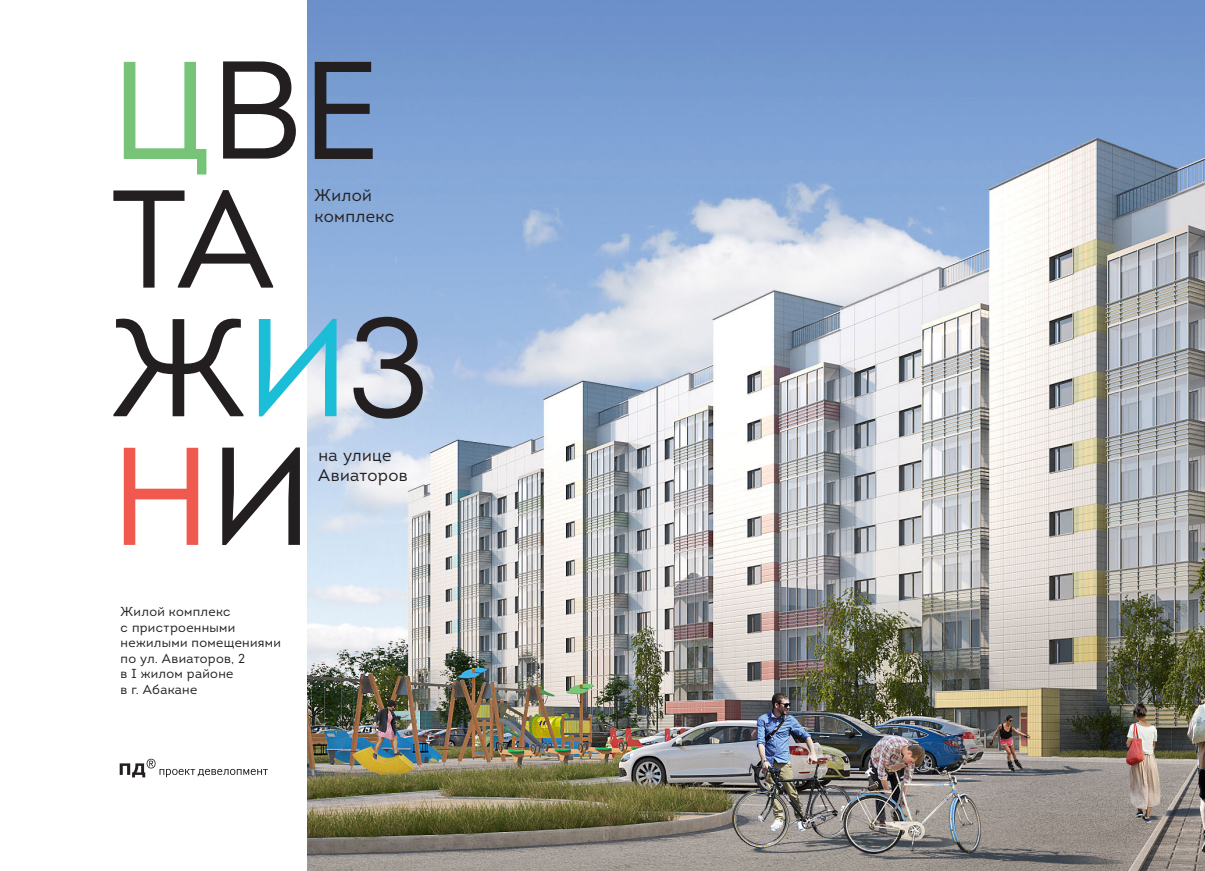
<style>
.page{position:relative;width:1205px;height:871px;background:#fff}
.page>*{position:absolute;margin:0;border:0;box-sizing:border-box;transform-origin:0 0}
.t1{font:138.6px/128.5px "Intro";color:#231f20}
.t2{font:16.9px/20.3px "Intro";letter-spacing:.025em;color:#231f20}
.t3{font:13px/15.6px "Intro";letter-spacing:.025em;color:#231f20}
.s1{color:#77c479}
.s2{color:#1cbed7}
.s3{color:#f0594d}
</style>
<div class="page">
<img style="left:308px;top:0;width:897px;height:870px">
<svg style="left:120px;top:758px;width:148px;height:19px"></svg>
<h1 class="t1" style="left:111px;top:47px;width:320px"><span class="s1">Ц</span>ве та ж<span class="s2">и</span>з <span class="s3">н</span>и</h1>
<p class="t2" style="left:314px;top:185px;width:82px">Жилой комплекс</p>
<p class="t2" style="left:318px;top:445px;width:91px">на улице<br>Авиаторов</p>
<p class="t3" style="left:121px;top:603px;width:162px">Жилой комплекс<br>с пристроенными нежилыми помещениями по ул. Авиаторов, 2<br>в I жилом районе<br>в г. Абакане</p>
</div>
